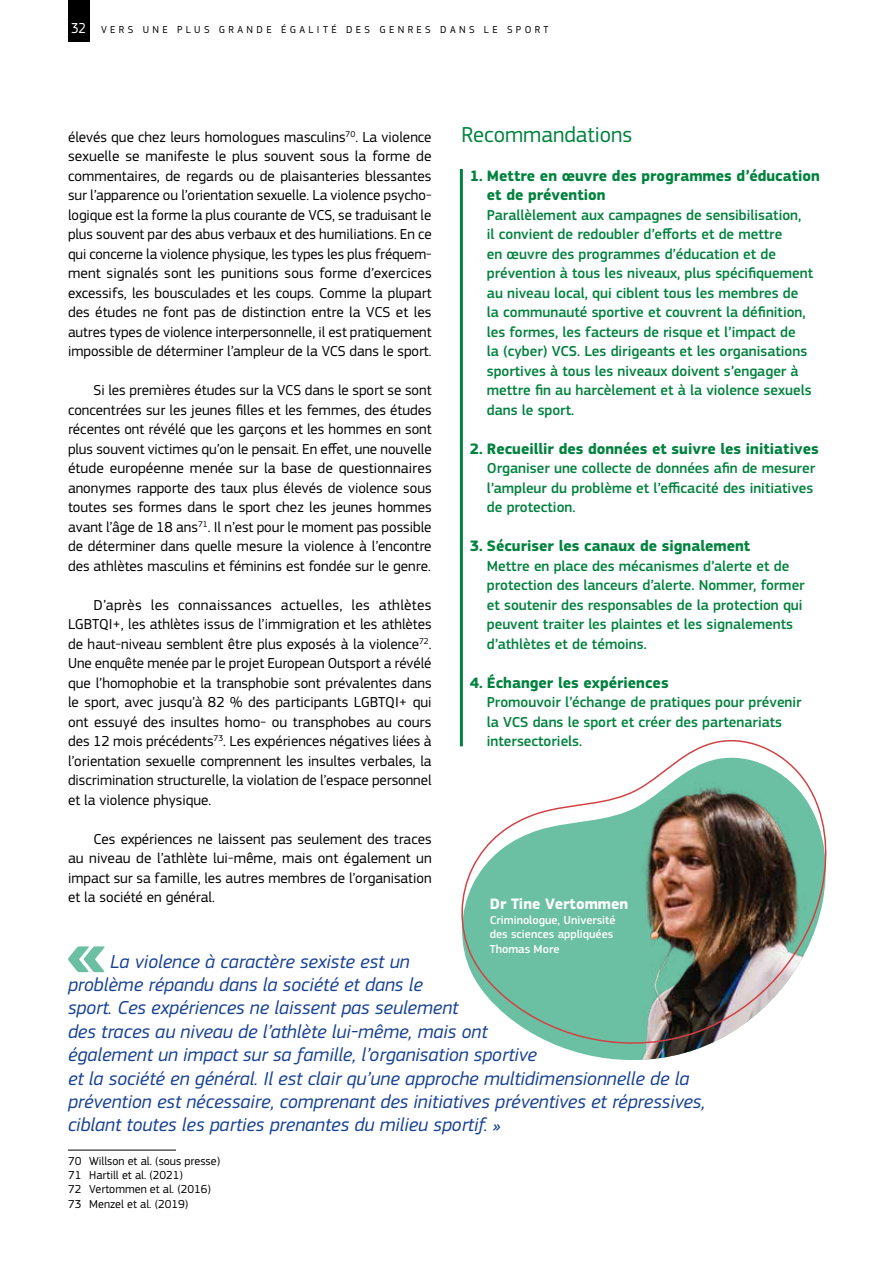
<style>
.page{position:relative;width:893px;height:1263px;background:#fff}
.page>*{position:absolute;margin:0;border:0;box-sizing:border-box;transform-origin:0 0}
.t1{font:22.5px "EC Square Sans Pro";color:#00823e}
.t2{font:italic 19.5px/23.4px "EC Square Sans Pro";color:#164194}
.t3{font:700 15.75px/19.5px "EC Square Sans Pro";color:#00823e}
.t4{font:700 15.75px "EC Square Sans Pro";color:#fff}
.t5{font:15px/19.5px "EC Square Sans Pro";color:#000;text-align:justify}
.t6{font:500 15px/19.5px "EC Square Sans Pro";color:#00823e}
.t7{font:12px/14.4px "EC Square Sans Pro";color:#000}
.t8{font:500 12px/14.4px "EC Square Sans Pro";color:#fff}
.t9{font:10.5px "EC Square Sans Pro";letter-spacing:.32em;color:#000}
.s1{font-size:15px;color:#fff}
</style>
<div class="page">
<div style="left:68px;top:0;width:21px;height:42px;background:#000"></div>
<hr style="left:68px;top:1150px;width:108px;height:1px;background:#000">
<svg style="left:68px;top:946px;width:37px;height:26px"></svg>
<hr style="left:460px;top:169px;width:3px;height:577px;background:#00823e">
<img style="left:459px;top:733px;width:368px;height:323px">
<p class="t9" style="left:71px;top:24px;width:479px"><span class="s1">32</span> VERS UNE PLUS GRANDE ÉGALITÉ DES GENRES DANS LE SPORT</p>
<h1 class="t1" style="left:461px;top:121px;width:172px">Recommandations</h1>
<p class="t3" style="left:487px;top:166px;width:335px;text-indent:-17px">1. Mettre en œuvre des programmes d’éducation et de prévention</p>
<p class="t6" style="left:487px;top:205px;width:328px">Parallèlement aux campagnes de sensibilisation,<br>il convient de redoubler d’efforts et de mettre<br>en œuvre des programmes d’éducation et de prévention à tous les niveaux, plus spécifiquement au niveau local, qui ciblent tous les membres de la communauté sportive et couvrent la définition, les formes, les facteurs de risque et l’impact de<br>la (cyber) VCS. Les dirigeants et les organisations sportives à tous les niveaux doivent s’engager à mettre fin au harcèlement et à la violence sexuels dans le sport.</p>
<p class="t3" style="left:470px;top:439px;width:350px">2. Recueillir des données et suivre les initiatives</p>
<p class="t6" style="left:487px;top:459px;width:330px">Organiser une collecte de données afin de mesurer l’ampleur du problème et l’efficacité des initiatives de protection.</p>
<p class="t3" style="left:470px;top:537px;width:282px">3. Sécuriser les canaux de signalement</p>
<p class="t6" style="left:487px;top:556px;width:319px">Mettre en place des mécanismes d’alerte et de protection des lanceurs d’alerte. Nommer, former et soutenir des responsables de la protection qui peuvent traiter les plaintes et les signalements d’athlètes et de témoins.</p>
<p class="t3" style="left:470px;top:673px;width:200px">4. Échanger les expériences</p>
<p class="t6" style="left:487px;top:693px;width:316px">Promouvoir l’échange de pratiques pour prévenir la VCS dans le sport et créer des partenariats intersectoriels.</p>
<p class="t5" style="left:68px;top:127px;width:365px">élevés que chez leurs homologues masculins<sup>70</sup>. La violence sexuelle se manifeste le plus souvent sous la forme de commentaires, de regards ou de plaisanteries blessantes sur l’apparence ou l’orientation sexuelle. La violence psycho&shy;logique est la forme la plus courante de VCS, se traduisant le plus souvent par des abus verbaux et des humiliations. En ce qui concerne la violence physique, les types les plus fréquem&shy;ment signalés sont les punitions sous forme d’exercices excessifs, les bousculades et les coups. Comme la plupart des études ne font pas de distinction entre la VCS et les autres types de violence interpersonnelle, il est pratiquement impossible de déterminer l’ampleur de la VCS dans le sport.</p>
<p class="t5" style="left:68px;top:381px;width:365px;text-indent:26px">Si les premières études sur la VCS dans le sport se sont concentrées sur les jeunes filles et les femmes, des études récentes ont révélé que les garçons et les hommes en sont plus souvent victimes qu’on le pensait. En effet, une nouvelle étude européenne menée sur la base de questionnaires anonymes rapporte des taux plus élevés de violence sous toutes ses formes dans le sport chez les jeunes hommes avant l’âge de 18 ans<sup>71</sup>. Il n’est pour le moment pas possible de déterminer dans quelle mesure la violence à l’encontre des athlètes masculins et féminins est fondée sur le genre.</p>
<p class="t5" style="left:68px;top:595px;width:365px;text-indent:26px">D’après les connaissances actuelles, les athlètes LGBTQI+, les athlètes issus de l’immigration et les athlètes de haut-niveau semblent être plus exposés à la violence<sup>72</sup>.<br>Une enquête menée par le projet European Outsport a révélé que l’homophobie et la transphobie sont prévalentes dans le sport, avec jusqu’à 82 % des participants LGBTQI+ qui ont essuyé des insultes homo- ou transphobes au cours des 12 mois précédents<sup>73</sup>. Les expériences négatives liées à l’orientation sexuelle comprennent les insultes verbales, la discrimination structurelle, la violation de l’espace personnel et la violence physique.</p>
<p class="t5" style="left:68px;top:829px;width:365px;text-indent:26px">Ces expériences ne laissent pas seulement des traces au niveau de l’athlète lui-même, mais ont également un impact sur sa famille, les autres membres de l’organisation et la société en général.</p>
<p class="t4" style="left:490px;top:895px;width:140px">Dr Tine Vertommen</p>
<p class="t8" style="left:490px;top:913px;width:127px">Criminologue, Université des sciences appliquées<br>Thomas More</p>
<p class="t2" style="left:68px;top:950px;width:639px;text-indent:42px">La violence à caractère sexiste est un<br>problème répandu dans la société et dans le<br>sport. Ces expériences ne laissent pas seulement<br>des traces au niveau de l’athlète lui-même, mais ont<br>également un impact sur sa famille, l’organisation sportive<br>et la société en général. Il est clair qu’une approche multidimensionnelle de la prévention est nécessaire, comprenant des initiatives préventives et répressives, ciblant toutes les parties prenantes du milieu sportif. »</p>
<p class="t7" style="left:68px;top:1153px;width:154px">70 Willson et al. (sous presse)<br>71 Hartill et al. (2021)<br>72 Vertommen et al. (2016)<br>73 Menzel et al. (2019)</p>
</div>
